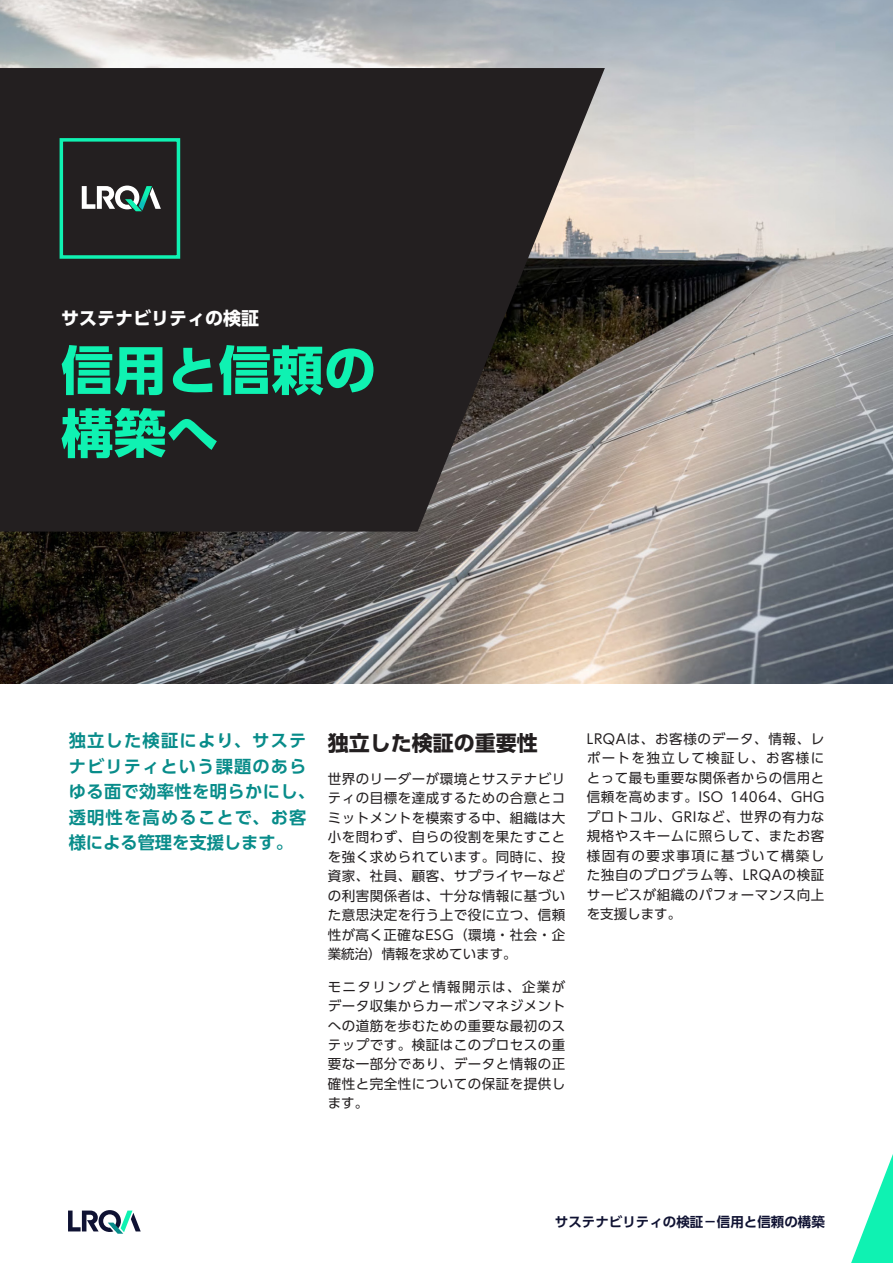
<style>
.page{position:relative;width:893px;height:1263px;background:#fff}
.page>*{position:absolute;margin:0;border:0;box-sizing:border-box;transform-origin:0 0}
.t1{font:700 52.5px/63px "UD Shin Go Pro";color:#0ff2b2}
.t2{font:700 21px "UD Shin Go Pro";color:#231f20}
.t3{font:700 18px "UD Shin Go Pro";color:#fff}
.t4{font:700 17.25px/25.5px "UD Shin Go Pro De";letter-spacing:.065em;color:#088c8a}
.t5{font:13.5px/19.5px "UD Shin Go Pro";letter-spacing:.04em;color:#231f20;text-align:justify}
.t6{font:700 13.5px "UD Shin Go Pro De";color:#0f1232}
</style>
<div class="page">
<img style="left:0;top:0;width:893px;height:684px">
<svg style="left:0;top:68px;width:605px;height:464px;background:#302b2b"></svg>
<svg style="left:82px;top:186px;width:79px;height:25px"></svg>
<div style="left:60px;top:138px;width:120px;height:121px;border:3px solid #0ff2b2"></div>
<svg style="left:68px;top:1210px;width:73px;height:24px"></svg>
<svg style="left:851px;top:1154px;width:42px;height:109px"></svg>
<h3 class="t3" style="left:61px;top:304px;width:199px">サステナビリティの検証</h3>
<h1 class="t1" style="left:61px;top:337px;width:316px">信用と信頼の構築へ</h1>
<p class="t4" style="left:69px;top:727px;width:248px">独立した検証により、サステナビリティという課題のあらゆる面で効率性を明らかにし、透明性を高めることで、お客様による管理を支援します。</p>
<h2 class="t2" style="left:328px;top:725px;width:211px">独立した検証の重要性</h2>
<p class="t5" style="left:328px;top:768px;width:239px">世界のリーダーが環境とサステナビリティの目標を達成するための合意とコミットメントを模索する中、組織は大小を問わず、自らの役割を果たすことを強く求められています。同時に、投資家、社員、顧客、サプライヤーなどの利害関係者は、十分な情報に基づいた意思決定を行う上で役に立つ、信頼性が高く正確なESG（環境・社会・企業統治）情報を求めています。</p>
<p class="t5" style="left:328px;top:976px;width:239px">モニタリングと情報開示は、企業がデータ収集からカーボンマネジメントへの道筋を歩むための重要な最初のステップです。検証はこのプロセスの重要な一部分であり、データと情報の正確性と完全性についての保証を提供します。</p>
<p class="t5" style="left:587px;top:729px;width:239px">LRQAは、お客様のデータ、情報、レポートを独立して検証し、お客様にとって最も重要な関係者からの信用と信頼を高めます。ISO 14064、GHGプロトコル、GRIなど、世界の有力な規格やスキームに照らして、またお客様固有の要求事項に基づいて構築した独自のプログラム等、LRQAの検証サービスが組織のパフォーマンス向上を支援します。</p>
<p class="t6" style="left:555px;top:1211px;width:271px">サステナビリティの検証－信用と信頼の構築</p>
</div>
